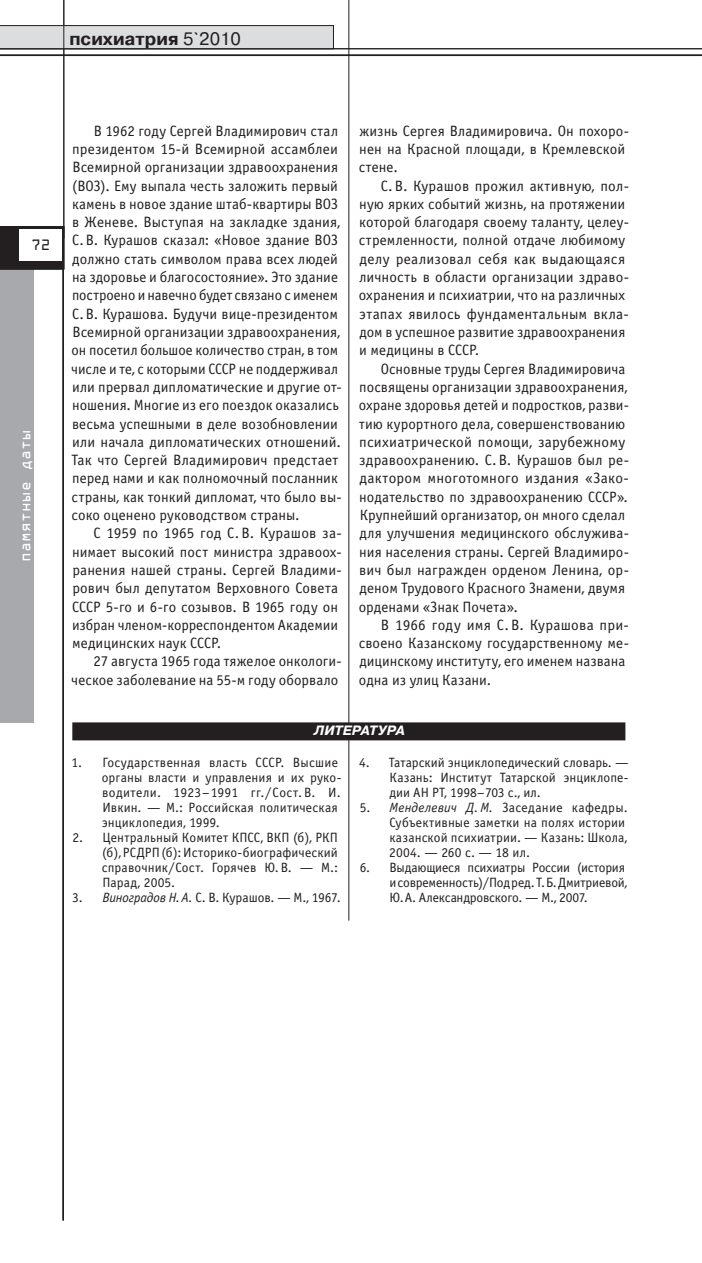
<style>
.page{position:relative;width:702px;height:1263px;background:#fff}
.page>*{position:absolute;margin:0;border:0;box-sizing:border-box;transform-origin:0 0}
.t1{font:700 18px "Pragmatica C";color:#231f20}
.t2{font:15px/18.3px "Officina Sans C";letter-spacing:.005em;color:#231f20}
.t3{font:15px "OCR One C";letter-spacing:.025em;color:#fff}
.t4{font:13.5px/15px "Officina Sans C";letter-spacing:.005em;color:#231f20}
.t5{font:13.5px/15px "Officina Sans C";letter-spacing:-.015em;color:#231f20}
.t6{font:italic 700 13.5px "Pragmatica C";letter-spacing:.005em;color:#fff}
.t7{font:13.5px "OCRA Std";color:#231f20}
.s1{font-weight:400}
.s2{font-style:italic}
</style>
<div class="page">
<div style="left:0;top:264px;width:34px;height:459px;background:#a8a9ad"></div>
<div style="left:0;top:26px;width:333px;height:22px;background:#dcdddf"></div>
<hr style="left:0;top:48px;width:702px;height:1px;background:#231f20">
<svg style="left:0;top:227px;width:64px;height:42px"></svg>
<div style="left:20px;top:229px;width:42px;height:31px;background:#fff"></div>
<hr style="left:62px;top:260px;width:2px;height:960px;background:#231f20">
<hr style="left:64px;top:0;width:1px;height:238px;background:#231f20">
<hr style="left:0;top:55px;width:702px;height:1px;background:#231f20">
<hr style="left:348px;top:0;width:1px;height:920px;background:#231f20">
<div style="left:72px;top:722px;width:553px;height:18px;background:#231f20"></div>
<p class="t1" style="left:69px;top:28px;width:173px">психиатрия <span class="s1">5`2010</span></p>
<p class="t7" style="left:31px;top:239px;width:21px">72</p>
<p class="t3" style="left:16px;top:562px;width:134px;rotate:-90deg">памятные даты</p>
<p class="t2" style="left:71px;top:122px;width:272px;text-indent:22px">В 1962 году Сергей Владимирович стал президентом 15‑й Всемирной ассамблеи Всемирной организации здравоохранения (ВОЗ). Ему выпала честь заложить первый камень в новое здание штаб-квартиры ВОЗ в Женеве. Выступая на закладке здания, С.В. Курашов сказал: «Новое здание ВОЗ должно стать символом права всех людей на здоровье и благосостояние». Это здание построено и навечно будет связано с именем С.В. Курашова. Будучи вице-президентом Всемирной организации здравоохранения, он посетил большое количество стран, в том числе и те, с которыми СССР не поддерживал или прервал дипломатические и другие от&shy;ношения. Многие из его поездок оказались весьма успешными в деле возобновлении или начала дипломатических отношений.<br>Так что Сергей Владимирович предстает перед нами и как полномочный посланник страны, как тонкий дипломат, что было вы&shy;соко оценено руководством страны.</p>
<p class="t2" style="left:72px;top:524px;width:271px;text-indent:22px">С 1959 по 1965 год С. В. Курашов за&shy;нимает высокий пост министра здравоох&shy;ранения нашей страны. Сергей Владими&shy;рович был депутатом Верховного Совета СССР 5‑го и 6‑го созывов. В 1965 году он избран членом-корреспондентом Академии медицинских наук СССР.</p>
<p class="t2" style="left:71px;top:652px;width:272px;text-align:right">27 августа 1965 года тяжелое онкологи&shy;ческое заболевание на 55‑м году оборвало</p>
<p class="t2" style="left:359px;top:122px;width:272px">жизнь Сергея Владимировича. Он похоро&shy;нен на Красной площади, в Кремлевской стене.</p>
<p class="t2" style="left:359px;top:177px;width:272px;text-indent:22px">С. В. Курашов прожил активную, пол&shy;ную ярких событий жизнь, на протяжении которой благодаря своему таланту, целеу&shy;стремленности, полной отдаче любимому делу реализовал себя как выдающаяся личность в области организации здраво&shy;охранения и психиатрии, что на различных этапах явилось фундаментальным вкла&shy;дом в успешное развитие здравоохранения и медицины в СССР.</p>
<p class="t2" style="left:359px;top:360px;width:272px;text-indent:22px">Основные труды Сергея Владимировича посвящены организации здравоохранения, охране здоровья детей и подростков, разви&shy;тию курортного дела, совершенствованию психиатрической помощи, зарубежному здравоохранению. С. В. Курашов был ре&shy;дактором многотомного издания «Зако&shy;нодательство по здравоохранению СССР».<br>Крупнейший организатор, он много сделал для улучшения медицинского обслужива&shy;ния населения страны. Сергей Владимиро&shy;вич был награжден орденом Ленина, ор&shy;деном Трудового Красного Знамени, двумя орденами «Знак Почета».</p>
<p class="t2" style="left:359px;top:616px;width:272px;text-indent:22px">В 1966 году имя С. В. Курашова при&shy;своено Казанскому государственному ме&shy;дицинскому институту, его именем названа одна из улиц Казани.</p>
<p class="t6" style="left:314px;top:723px;width:92px">ЛИТЕРАТУРА</p>
<p class="t4" style="left:389px;top:756px;width:241px;text-align:justify;text-indent:-30px">4. Татарский энциклопедический словарь. — Казань: Институт Татарской энциклопе&shy;дии АН РТ, 1998–703 с., ил.</p>
<p class="t4" style="left:389px;top:801px;width:240px;text-indent:-30px">5. <span class="s2">Менделевич Д.М.</span> Заседание кафедры.<br>Субъективные заметки на полях истории казанской психиатрии. — Казань: Школа, 2004. — 260 с. — 18 ил.</p>
<p class="t5" style="left:389px;top:861px;width:239px;text-indent:-29px">6. Выдающиеся психиатры России (история исовременность)/Подред. Т.Б.Дмитриевой,<br>Ю.А. Александровского. — М., 2007.</p>
<p class="t4" style="left:102px;top:755px;width:241px;text-indent:-30px">1. Государственная власть СССР. Высшие органы власти и управления и их руко&shy;водители. 1923–1991 гг./Сост. В. И.<br>Ивкин. — М.: Российская политическая энциклопедия, 1999.</p>
<p class="t4" style="left:102px;top:830px;width:238px;text-align:justify;text-indent:-29px">2. Центральный Комитет КПСС, ВКП (б), РКП (б), РСДРП (б): Историко-биографический справочник/Сост. Горячев Ю.В. — М.:<br>Парад, 2005.</p>
<p class="t4" style="left:72px;top:890px;width:270px">3. <span class="s2">Виноградов Н.А.</span> С. В. Курашов. — М., 1967.</p>
</div>
